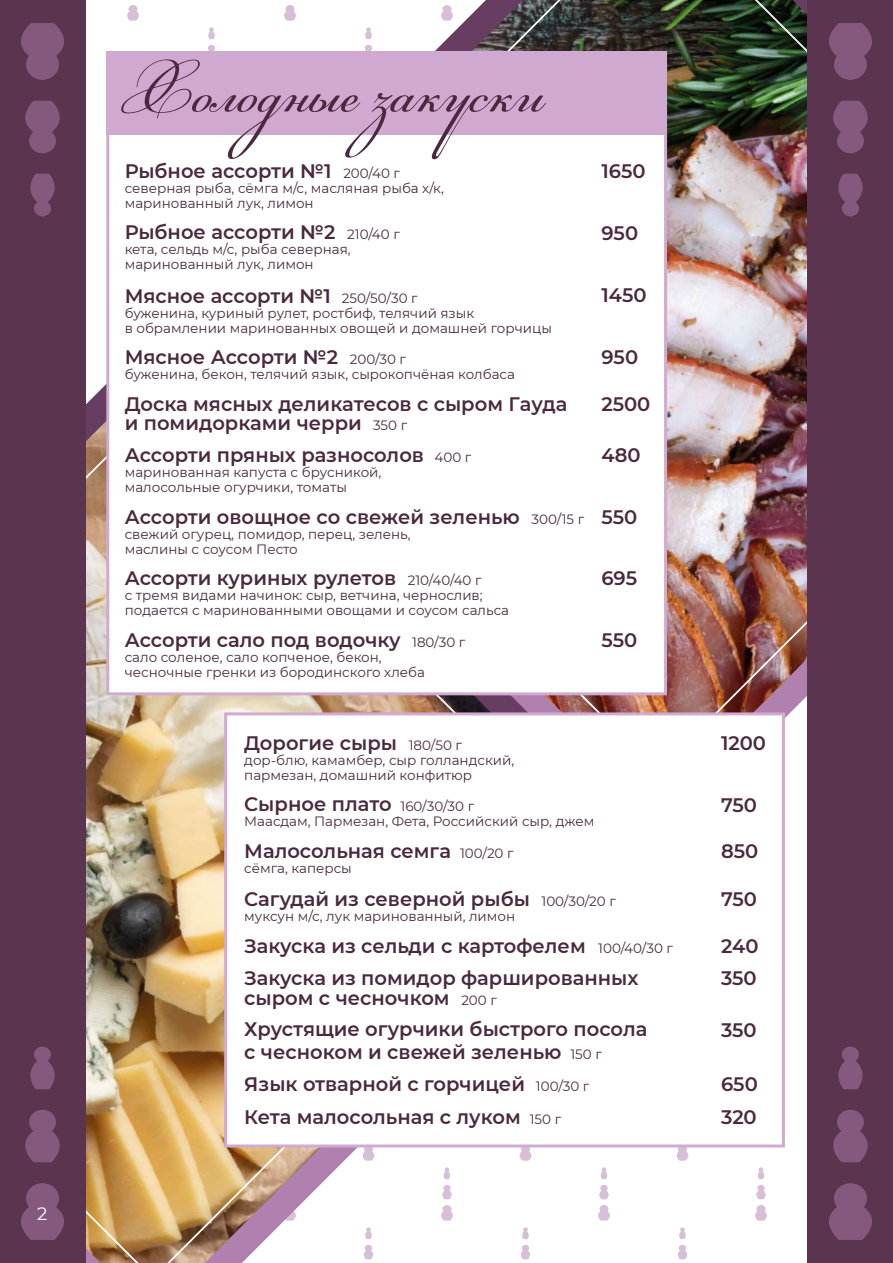
<style>
.page{position:relative;width:893px;height:1263px;background:#fff}
.page>*{position:absolute;margin:0;border:0;box-sizing:border-box;transform-origin:0 0}
.t1{font:600 19.5px/31.7px "Montserrat";color:#4a293f}
.t2{font:18px "Montserrat";color:#fff}
.t3{font:13.5px/15px "Montserrat";color:#4a293f}
.s1{font-weight:400;font-size:13.5px}
</style>
<div class="page">
<img style="left:284px;top:0;width:524px;height:774px">
<img style="left:85px;top:408px;width:504px;height:855px">
<div style="left:106px;top:55px;width:561px;height:640px;background:#fff;border:3px solid #d0aad0"></div>
<div style="left:106px;top:51px;width:561px;height:84px;background:#d0a9d0"></div>
<svg style="left:121px;top:59px;width:425px;height:100px"></svg>
<div style="left:224px;top:712px;width:561px;height:435px;background:#fff;border:3px solid #d0aad0"></div>
<div style="left:808px;top:0;width:85px;height:1263px;background:#5b344f"></div>
<svg style="left:833px;top:1110px;width:35px;height:52px"></svg>
<svg style="left:838px;top:1046px;width:25px;height:43px"></svg>
<svg style="left:829px;top:1183px;width:43px;height:57px"></svg>
<svg style="left:833px;top:101px;width:35px;height:52px"></svg>
<svg style="left:838px;top:174px;width:25px;height:42px"></svg>
<svg style="left:829px;top:23px;width:43px;height:57px"></svg>
<div style="left:0;top:0;width:85px;height:1263px;background:#5b344f"></div>
<svg style="left:25px;top:1110px;width:35px;height:52px"></svg>
<svg style="left:30px;top:1046px;width:25px;height:43px"></svg>
<svg style="left:21px;top:1183px;width:43px;height:57px"></svg>
<svg style="left:25px;top:101px;width:35px;height:52px"></svg>
<svg style="left:30px;top:174px;width:25px;height:42px"></svg>
<svg style="left:21px;top:23px;width:43px;height:57px"></svg>
<h2 class="t2" style="left:37px;top:1201px;width:12px">2</h2>
<h1 class="t1" style="left:125px;top:154px;width:277px">Рыбное ассорти №1 <span class="s1">200/40 г</span></h1>
<h1 class="t1" style="left:601px;top:154px;width:46px">1650</h1>
<p class="t3" style="left:125px;top:180px;width:321px">северная рыба, сёмга м/с, масляная рыба х/к, маринованный лук, лимон</p>
<h1 class="t1" style="left:125px;top:216px;width:277px">Рыбное ассорти №2 <span class="s1">210/40 г</span></h1>
<h1 class="t1" style="left:601px;top:216px;width:38px">950</h1>
<p class="t3" style="left:125px;top:242px;width:228px">кета, сельдь м/с, рыба северная, маринованный лук, лимон</p>
<h1 class="t1" style="left:125px;top:279px;width:294px">Мясное ассорти №1 <span class="s1">250/50/30 г</span></h1>
<h1 class="t1" style="left:601px;top:279px;width:47px">1450</h1>
<p class="t3" style="left:125px;top:305px;width:429px">буженина, куриный рулет, ростбиф, телячий язык<br>в обрамлении маринованных овощей и домашней горчицы</p>
<h1 class="t1" style="left:125px;top:340px;width:283px">Мясное Ассорти №2 <span class="s1">200/30 г</span></h1>
<h1 class="t1" style="left:601px;top:340px;width:38px">950</h1>
<p class="t3" style="left:125px;top:366px;width:392px">буженина, бекон, телячий язык, сырокопчёная колбаса</p>
<h1 class="t1" style="left:125px;top:387px;width:444px">Доска мясных деликатесов с сыром Гауда</h1>
<h1 class="t1" style="left:601px;top:387px;width:50px">2500</h1>
<h1 class="t1" style="left:125px;top:407px;width:348px">и помидорками черри <span class="s1">350 г<br></span>Ассорти пряных разносолов <span class="s1">400 г</span></h1>
<h1 class="t1" style="left:601px;top:438px;width:41px">480</h1>
<p class="t3" style="left:125px;top:464px;width:258px">маринованная капуста с брусникой, малосольные огурчики, томаты</p>
<h1 class="t1" style="left:125px;top:500px;width:514px">Ассорти овощное со свежей зеленью <span class="s1">300/15 г</span> 550</h1>
<p class="t3" style="left:125px;top:526px;width:287px">свежий огурец, помидор, перец, зелень, маслины с соусом Песто</p>
<h1 class="t1" style="left:125px;top:561px;width:358px">Ассорти куриных рулетов <span class="s1">210/40/40 г</span></h1>
<h1 class="t1" style="left:601px;top:561px;width:37px">695</h1>
<p class="t3" style="left:125px;top:587px;width:386px">с тремя видами начинок: сыр, ветчина, чернослив; подается с маринованными овощами и соусом сальса</p>
<h1 class="t1" style="left:125px;top:624px;width:342px">Ассорти сало под водочку <span class="s1">180/30 г</span></h1>
<h1 class="t1" style="left:601px;top:624px;width:37px">550</h1>
<p class="t3" style="left:125px;top:650px;width:302px">сало соленое, сало копченое, бекон, чесночные гренки из бородинского хлеба</p>
<h1 class="t1" style="left:244px;top:726px;width:219px">Дорогие сыры <span class="s1">180/50 г</span></h1>
<h1 class="t1" style="left:721px;top:726px;width:46px">1200</h1>
<p class="t3" style="left:244px;top:752px;width:272px">дор-блю, камамбер, сыр голландский, пармезан, домашний конфитюр</p>
<h1 class="t1" style="left:244px;top:788px;width:231px">Сырное плато <span class="s1">160/30/30 г</span></h1>
<h1 class="t1" style="left:721px;top:788px;width:38px">750</h1>
<p class="t3" style="left:244px;top:814px;width:352px">Маасдам, Пармезан, Фета, Российский сыр, джем</p>
<h1 class="t1" style="left:244px;top:835px;width:271px">Малосольная семга <span class="s1">100/20 г</span></h1>
<h1 class="t1" style="left:721px;top:835px;width:39px">850</h1>
<p class="t3" style="left:244px;top:861px;width:109px">сёмга, каперсы</p>
<h1 class="t1" style="left:244px;top:882px;width:373px">Сагудай из северной рыбы <span class="s1">100/30/20 г</span></h1>
<h1 class="t1" style="left:721px;top:882px;width:38px">750</h1>
<p class="t3" style="left:244px;top:908px;width:272px">муксун м/с, лук маринованный, лимон</p>
<h1 class="t1" style="left:244px;top:930px;width:430px">Закуска из сельди с картофелем <span class="s1">100/40/30 г</span></h1>
<h1 class="t1" style="left:721px;top:929px;width:39px">240</h1>
<h1 class="t1" style="left:244px;top:961px;width:396px">Закуска из помидор фаршированных</h1>
<h1 class="t1" style="left:721px;top:962px;width:37px">350</h1>
<h1 class="t1" style="left:244px;top:981px;width:254px">сыром с чесночком <span class="s1">200 г</span></h1>
<h1 class="t1" style="left:244px;top:1013px;width:405px">Хрустящие огурчики быстрого посола</h1>
<h1 class="t1" style="left:721px;top:1013px;width:37px">350</h1>
<h1 class="t1" style="left:244px;top:1035px;width:359px;line-height:32.1px">с чесноком и свежей зеленью <span class="s1">150 г<br></span>Язык отварной с горчицей <span class="s1">100/30 г</span></h1>
<h1 class="t1" style="left:721px;top:1067px;width:38px">650</h1>
<h1 class="t1" style="left:244px;top:1100px;width:318px">Кета малосольная с луком <span class="s1">150 г</span></h1>
<h1 class="t1" style="left:721px;top:1100px;width:37px">320</h1>
</div>
